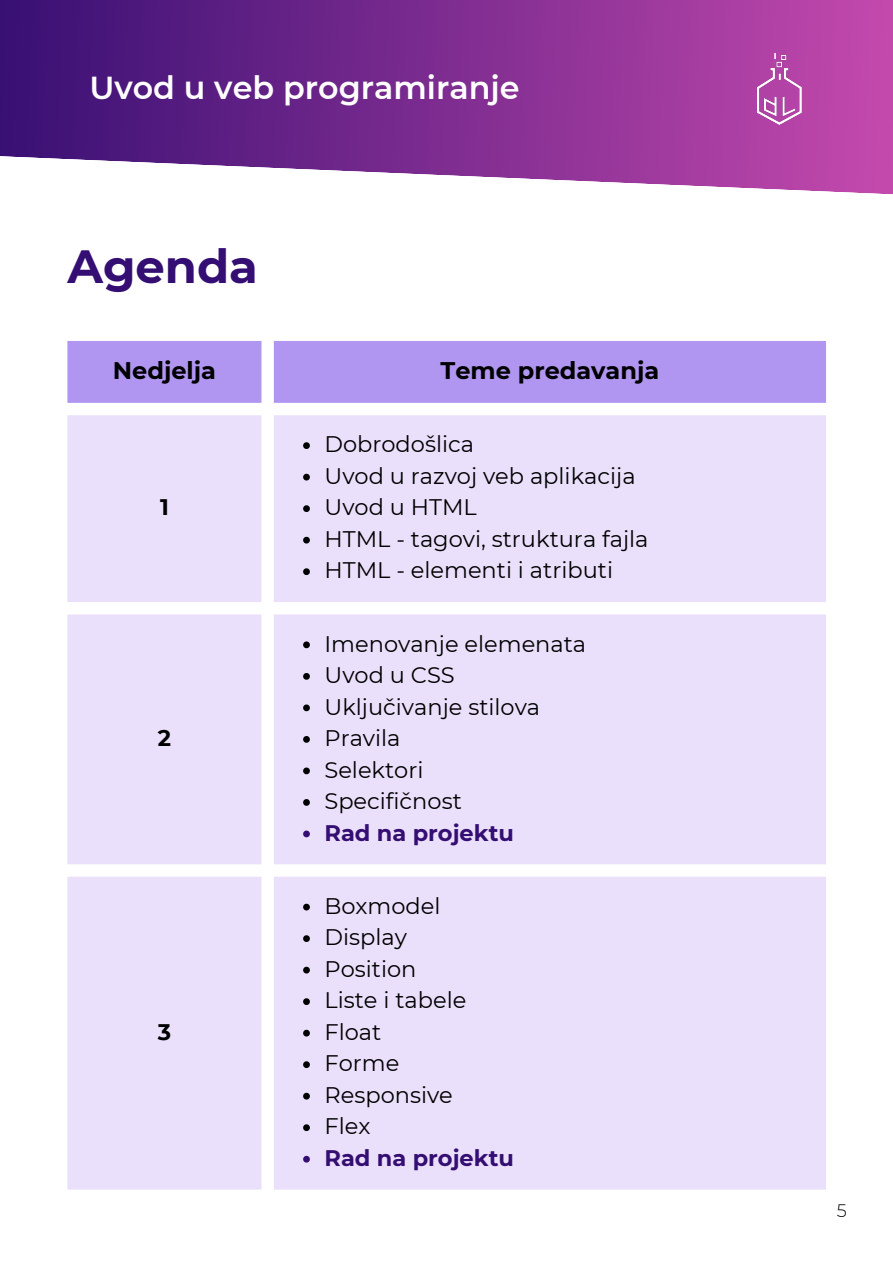
<style>
.page{position:relative;width:893px;height:1264px;background:#fff}
.page>*{position:absolute;margin:0;border:0;box-sizing:border-box;transform-origin:0 0}
.t1{font:700 46.5px "Montserrat";color:#340e72}
.t2{font:600 31.8px "Montserrat";color:#fff}
.t3{font:700 24px "Montserrat";color:#000}
.t4{font:22.5px "Montserrat";color:#000}
.t5{font:700 22.5px "Montserrat";color:#340e72}
.t6{font:700 22.5px "Montserrat";color:#000}
.t7{font:300 18px "Montserrat";color:#000}
</style>
<div class="page">
<div style="left:67px;top:341px;width:759px;height:62px;background:#b095f1"></div>
<div style="left:67px;top:415px;width:759px;height:774px;background:#ebe0fb"></div>
<svg style="left:303px;top:442px;width:7px;height:7px"></svg>
<svg style="left:303px;top:474px;width:7px;height:6px"></svg>
<svg style="left:303px;top:505px;width:7px;height:7px"></svg>
<svg style="left:303px;top:537px;width:7px;height:6px"></svg>
<svg style="left:303px;top:568px;width:7px;height:7px"></svg>
<svg style="left:303px;top:641px;width:7px;height:7px"></svg>
<svg style="left:303px;top:673px;width:7px;height:6px"></svg>
<svg style="left:303px;top:704px;width:7px;height:7px"></svg>
<svg style="left:303px;top:736px;width:7px;height:6px"></svg>
<svg style="left:303px;top:767px;width:7px;height:7px"></svg>
<svg style="left:303px;top:799px;width:7px;height:6px"></svg>
<svg style="left:303px;top:830px;width:7px;height:7px"></svg>
<svg style="left:303px;top:903px;width:7px;height:7px"></svg>
<svg style="left:303px;top:935px;width:7px;height:7px"></svg>
<svg style="left:303px;top:966px;width:7px;height:7px"></svg>
<svg style="left:303px;top:998px;width:7px;height:7px"></svg>
<svg style="left:303px;top:1029px;width:7px;height:7px"></svg>
<svg style="left:303px;top:1061px;width:7px;height:7px"></svg>
<svg style="left:303px;top:1092px;width:7px;height:7px"></svg>
<svg style="left:303px;top:1124px;width:7px;height:7px"></svg>
<svg style="left:303px;top:1155px;width:7px;height:7px"></svg>
<svg style="left:0;top:0;width:892px;height:194px;background:#8c419b"></svg>
<img style="left:757px;top:54px;width:47px;height:71px">
<p class="t2" style="left:89px;top:68px;width:431px">Uvod u veb programiranje</p>
<p class="t1" style="left:67px;top:238px;width:192px">Agenda</p>
<p class="t3" style="left:113px;top:356px;width:105px">Nedjelja</p>
<p class="t3" style="left:440px;top:356px;width:220px">Teme predavanja</p>
<p class="t6" style="left:160px;top:493px;width:10px">1</p>
<p class="t6" style="left:158px;top:724px;width:15px">2</p>
<p class="t6" style="left:158px;top:1018px;width:15px">3</p>
<h1 class="t4" style="left:324px;top:430px;width:151px">Dobrodošlica</h1>
<p class="t4" style="left:324px;top:462px;width:312px">Uvod u razvoj veb aplikacija</p>
<p class="t4" style="left:324px;top:493px;width:154px">Uvod u HTML</p>
<p class="t4" style="left:324px;top:525px;width:325px">HTML - tagovi, struktura fajla</p>
<p class="t4" style="left:324px;top:556px;width:290px">HTML - elementi i atributi</p>
<p class="t4" style="left:324px;top:630px;width:263px">Imenovanje elemenata</p>
<p class="t4" style="left:324px;top:661px;width:132px">Uvod u CSS</p>
<p class="t4" style="left:324px;top:693px;width:217px">Uključivanje stilova</p>
<p class="t4" style="left:324px;top:724px;width:78px">Pravila</p>
<p class="t4" style="left:324px;top:756px;width:100px">Selektori</p>
<p class="t4" style="left:324px;top:787px;width:139px">Specifičnost</p>
<p class="t5" style="left:324px;top:819px;width:191px">Rad na projektu</p>
<p class="t4" style="left:324px;top:892px;width:117px">Boxmodel</p>
<p class="t4" style="left:324px;top:923px;width:84px">Display</p>
<p class="t4" style="left:324px;top:955px;width:93px">Position</p>
<p class="t4" style="left:324px;top:986px;width:143px">Liste i tabele</p>
<p class="t4" style="left:324px;top:1018px;width:58px">Float</p>
<p class="t4" style="left:324px;top:1049px;width:76px">Forme</p>
<p class="t4" style="left:324px;top:1081px;width:130px">Responsive</p>
<p class="t4" style="left:324px;top:1112px;width:47px">Flex</p>
<p class="t5" style="left:324px;top:1144px;width:191px">Rad na projektu</p>
<p class="t7" style="left:836px;top:1199px;width:12px">5</p>
</div>
